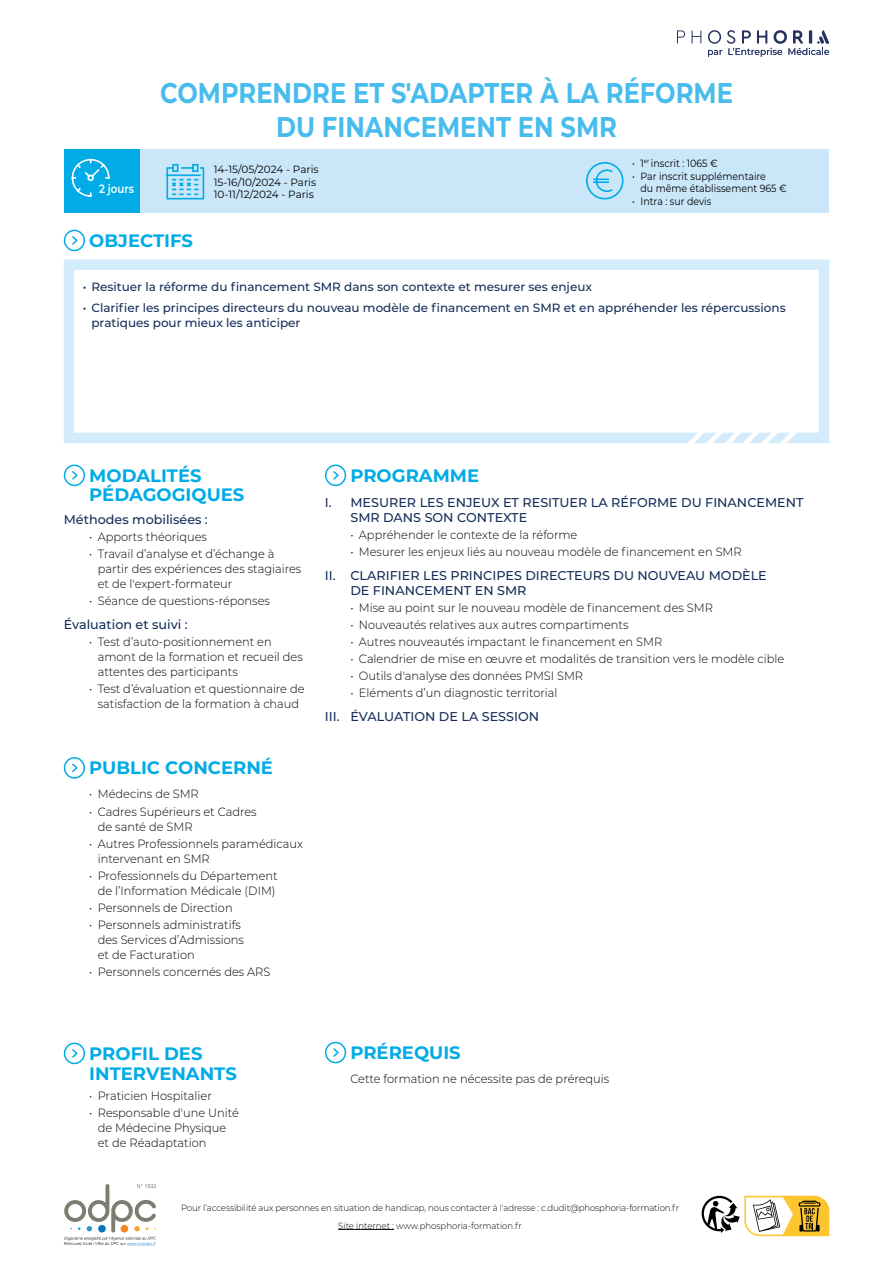
<style>
.page{position:relative;width:893px;height:1263px;background:#fff}
.page>*{position:absolute;margin:0;border:0;box-sizing:border-box;transform-origin:0 0}
.t1{font:700 28.5px/34.2px "Montserrat";color:#47bced;text-align:center;scale:.85 1}
.t2{font:700 18px/19.5px "Montserrat";color:#00abe6}
.t3{font:500 12.75px/15px "Montserrat";color:#152e59}
.t4{font:300 12px/15px "Montserrat";color:#000;scale:.95 1}
.t5{font:500 12px/15px "Montserrat";color:#152e59}
.t6{font:600 12px "Montserrat";color:#fff;scale:.85 1}
.t7{font:10.5px/12.6px "Montserrat";color:#000;scale:.9 1}
.t8{font:10.5px/12.6px "Montserrat";color:#000}
.t9{font:300 9px/17.1px "Montserrat";letter-spacing:-.01em;color:#000;text-align:center;scale:.95 1}
</style>
<div class="page">
<div style="left:64px;top:149px;width:76px;height:64px;background:#00abe6"></div>
<div style="left:140px;top:149px;width:689px;height:64px;background:#cae7fa"></div>
<div style="left:64px;top:259px;width:765px;height:184px;border:10px solid #d3ebfb"></div>
<hr style="left:338px;top:1229px;width:56px;height:1px;background:#000">
<div style="left:64px;top:464px;width:21px;height:22px;border:2px solid #00abe6;border-radius:50%"></div>
<svg style="left:72px;top:471px;width:6px;height:9px"></svg>
<div style="left:325px;top:464px;width:21px;height:22px;border:2px solid #00abe6;border-radius:50%"></div>
<svg style="left:333px;top:471px;width:6px;height:9px"></svg>
<div style="left:325px;top:1042px;width:21px;height:21px;border:2px solid #00abe6;border-radius:50%"></div>
<svg style="left:333px;top:1048px;width:6px;height:9px"></svg>
<div style="left:64px;top:230px;width:21px;height:21px;border:2px solid #00abe6;border-radius:50%"></div>
<svg style="left:72px;top:236px;width:6px;height:9px"></svg>
<div style="left:64px;top:757px;width:21px;height:22px;border:2px solid #00abe6;border-radius:50%"></div>
<svg style="left:72px;top:763px;width:6px;height:9px"></svg>
<div style="left:64px;top:1042px;width:21px;height:22px;border:2px solid #00abe6;border-radius:50%"></div>
<svg style="left:72px;top:1049px;width:6px;height:9px"></svg>
<svg style="left:71px;top:158px;width:39px;height:39px"></svg>
<svg style="left:166px;top:163px;width:39px;height:37px"></svg>
<svg style="left:586px;top:162px;width:38px;height:38px"></svg>
<svg style="left:677px;top:30px;width:152px;height:27px"></svg>
<svg style="left:670px;top:432px;width:142px;height:11px"></svg>
<svg style="left:64px;top:1184px;width:92px;height:62px"></svg>
<svg style="left:702px;top:1196px;width:127px;height:40px"></svg>
<p class="t6" style="left:99px;top:180px;width:42px">2 jours</p>
<h1 class="t1" style="left:160px;top:74px;width:675px">COMPRENDRE ET S'ADAPTER À LA RÉFORME<br>DU FINANCEMENT EN SMR</h1>
<p class="t8" style="left:214px;top:163px;width:106px">14-15/05/2024 - Paris<br>15-16/10/2024 - Paris<br>10-11/12/2024 - Paris</p>
<p class="t7" style="left:632px;top:156px;width:97px">• 1<sup>er</sup> inscrit : 1065 €</p>
<p class="t7" style="left:640px;top:169px;width:164px;text-indent:-9px">• Par inscrit supplémentaire<br>du même établissement 965 €</p>
<p class="t7" style="left:632px;top:194px;width:90px">• Intra : sur devis</p>
<h2 class="t2" style="left:89px;top:230px;width:105px">OBJECTIFS</h2>
<p class="t5" style="left:83px;top:278px;width:511px">• Resituer la réforme du financement SMR dans son contexte et mesurer ses enjeux</p>
<p class="t5" style="left:91px;top:300px;width:696px;text-indent:-9px">• Clarifier les principes directeurs du nouveau modèle de financement en SMR et en appréhender les répercussions pratiques pour mieux les anticiper</p>
<h2 class="t2" style="left:89px;top:465px;width:157px">MODALITÉS<br>PÉDAGOGIQUES</h2>
<p class="t3" style="left:64px;top:511px;width:146px">Méthodes mobilisées :</p>
<p class="t4" style="left:89px;top:529px;width:125px">• Apports théoriques</p>
<p class="t4" style="left:98px;top:546px;width:216px;text-indent:-9px">• Travail d’analyse et d’échange à partir des expériences des stagiaires et de l'expert-formateur</p>
<p class="t4" style="left:89px;top:593px;width:192px">• Séance de questions-réponses</p>
<p class="t3" style="left:64px;top:616px;width:125px">Évaluation et suivi :</p>
<p class="t4" style="left:98px;top:633px;width:217px;text-indent:-9px">• Test d’auto-positionnement en amont de la formation et recueil des attentes des participants</p>
<p class="t4" style="left:89px;top:681px;width:228px;text-align:center">• Test d’évaluation et questionnaire de satisfaction de la formation à chaud</p>
<h2 class="t2" style="left:89px;top:757px;width:185px">PUBLIC CONCERNÉ</h2>
<p class="t4" style="left:89px;top:786px;width:117px">• Médecins de SMR</p>
<p class="t4" style="left:98px;top:803px;width:169px;text-indent:-8px">• Cadres Supérieurs et Cadres de santé de SMR</p>
<p class="t4" style="left:98px;top:835px;width:218px;text-indent:-9px">• Autres Professionnels paramédicaux intervenant en SMR</p>
<p class="t4" style="left:89px;top:868px;width:200px;text-align:center">• Professionnels du Département de l’Information Médicale (DIM)</p>
<p class="t4" style="left:89px;top:900px;width:152px">• Personnels de Direction</p>
<p class="t4" style="left:98px;top:917px;width:155px;text-indent:-9px">• Personnels administratifs des Services d’Admissions et de Facturation</p>
<p class="t4" style="left:89px;top:964px;width:192px">• Personnels concernés des ARS</p>
<h2 class="t2" style="left:350px;top:465px;width:130px">PROGRAMME</h2>
<p class="t3" style="left:350px;top:494px;width:455px;text-indent:-26px">I. MESURER LES ENJEUX ET RESITUER LA RÉFORME DU FINANCEMENT<br>SMR DANS SON CONTEXTE</p>
<p class="t4" style="left:350px;top:527px;width:240px">• Appréhender le contexte de la réforme</p>
<p class="t4" style="left:350px;top:544px;width:413px">• Mesurer les enjeux liés au nouveau modèle de financement en SMR</p>
<p class="t3" style="left:350px;top:567px;width:418px;text-indent:-26px">II. CLARIFIER LES PRINCIPES DIRECTEURS DU NOUVEAU MODÈLE<br>DE FINANCEMENT EN SMR</p>
<p class="t4" style="left:350px;top:599px;width:383px">• Mise au point sur le nouveau modèle de financement des SMR</p>
<p class="t4" style="left:350px;top:617px;width:294px">• Nouveautés relatives aux autres compartiments</p>
<p class="t4" style="left:350px;top:634px;width:330px">• Autres nouveautés impactant le financement en SMR</p>
<p class="t4" style="left:350px;top:651px;width:458px">• Calendrier de mise en œuvre et modalités de transition vers le modèle cible</p>
<p class="t4" style="left:350px;top:668px;width:246px">• Outils d'analyse des données PMSI SMR</p>
<p class="t4" style="left:350px;top:685px;width:219px">• Eléments d’un diagnostic territorial</p>
<p class="t3" style="left:325px;top:708px;width:216px">III. ÉVALUATION DE LA SESSION</p>
<h2 class="t2" style="left:89px;top:1043px;width:149px">PROFIL DES<br>INTERVENANTS</h2>
<h2 class="t2" style="left:350px;top:1042px;width:112px">PRÉREQUIS</h2>
<p class="t4" style="left:350px;top:1071px;width:274px">Cette formation ne nécessite pas de prérequis</p>
<p class="t4" style="left:89px;top:1088px;width:130px">• Praticien Hospitalier</p>
<p class="t4" style="left:98px;top:1105px;width:150px;text-indent:-9px">• Responsable d'une Unité de Médecine Physique et de Réadaptation</p>
<p class="t9" style="left:181px;top:1199px;width:526px">Pour l’accessibilité aux personnes en situation de handicap, nous contacter à l'adresse : c.dudit@phosphoria-formation.fr<br>Site internet : www.phosphoria-formation.fr</p>
</div>
